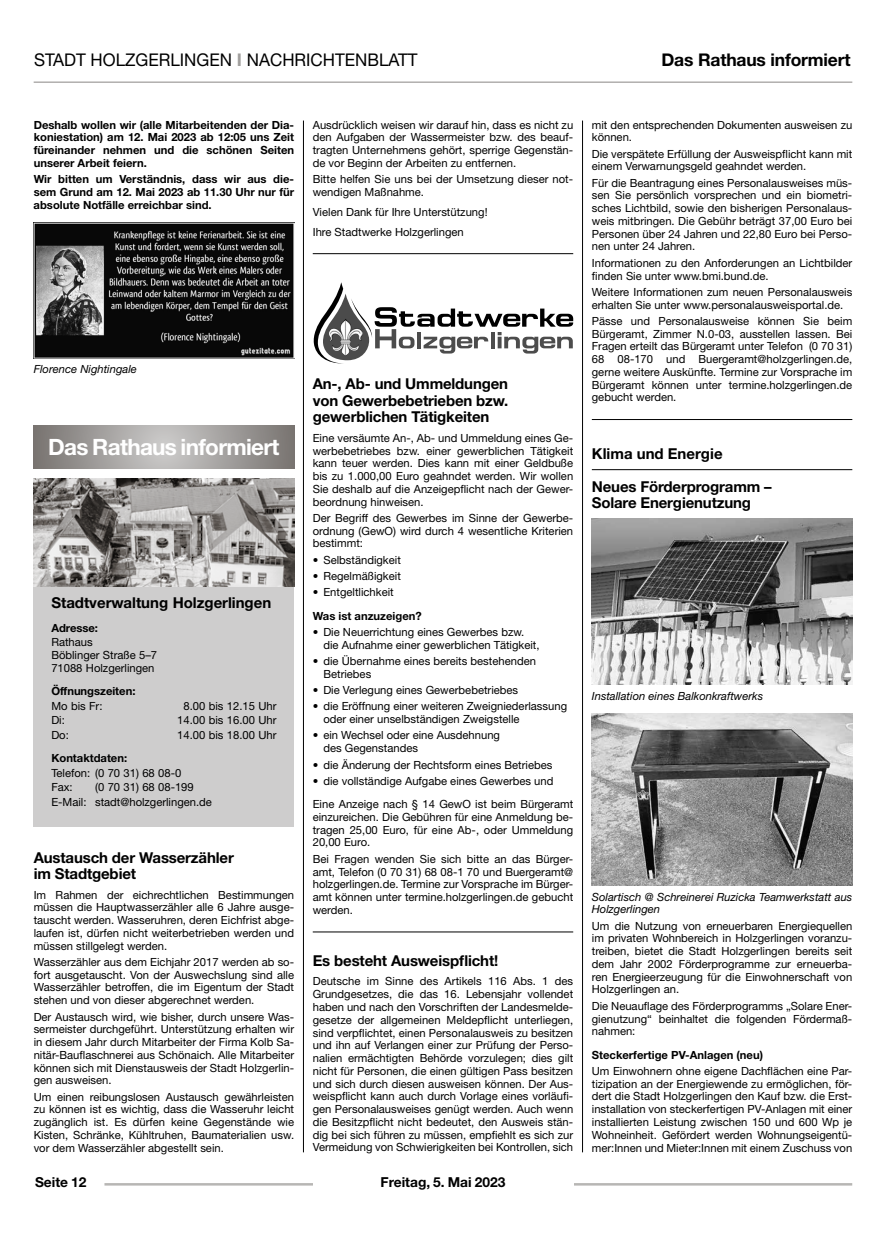
<style>
.page{position:relative;width:886px;height:1241px;background:#fff}
.page>*{position:absolute;margin:0;border:0;box-sizing:border-box;transform-origin:0 0}
.t1{font:700 22.5px "Helvetica Neue LT Std";letter-spacing:-.03em;color:#fff}
.t2{font:17.5px "Helvetica Neue LT Std";color:#000}
.t3{font:700 17.5px "Helvetica Neue LT Std";letter-spacing:-.01em;color:#000}
.t4{font:700 15px/16.2px "Helvetica Neue LT Std";letter-spacing:-.01em;color:#000}
.t5{font:700 13.75px "Helvetica Neue LT Std";color:#000}
.t6{font:11.25px/12.8px "Helvetica Neue LT Std";color:#000;text-align:justify}
.t7{font:700 11.25px/12.8px "Helvetica Neue LT Std";color:#000;text-align:justify}
.t8{font:italic 11.25px/12.8px "Helvetica Neue LT Std";color:#000}
.s1{font-weight:700;color:#a19f9d}
</style>
<div class="page">
<hr style="left:104px;top:1182px;width:748px;height:3px;background:#b7b6b4">
<div style="left:313px;top:1176px;width:260px;height:18px;background:#fff"></div>
<hr style="left:303px;top:120px;width:1px;height:1032px;background:#000">
<hr style="left:582px;top:120px;width:1px;height:1032px;background:#000">
<hr style="left:34px;top:81px;width:818px;height:2px;background:#a19f9d">
<img style="left:34px;top:223px;width:260px;height:135px">
<svg style="left:34px;top:425px;width:260px;height:43px;background:#a09e9c"></svg>
<div style="left:34px;top:478px;width:260px;height:348px;background:#cecdcd"></div>
<img style="left:34px;top:478px;width:260px;height:109px">
<hr style="left:313px;top:253px;width:260px;height:1px;background:#000">
<hr style="left:313px;top:931px;width:260px;height:1px;background:#000">
<svg style="left:313px;top:282px;width:260px;height:82px"></svg>
<img style="left:329px;top:318px;width:16px;height:19px">
<hr style="left:592px;top:419px;width:260px;height:1px;background:#000">
<hr style="left:592px;top:469px;width:260px;height:1px;background:#000">
<img style="left:592px;top:518px;width:260px;height:166px">
<img style="left:592px;top:713px;width:260px;height:172px">
<h2 class="t2" style="left:34px;top:49px;width:385px">STADT HOLZGERLINGEN <span class="s1">I</span> NACHRICHTENBLATT</h2>
<h2 class="t3" style="left:661px;top:49px;width:191px">Das Rathaus informiert</h2>
<p class="t7" style="left:34px;top:118px;width:262px">Deshalb wollen wir (alle Mitarbeitenden der Dia&shy;koniestation) am 12. Mai 2023 ab 12:05 uns Zeit füreinander nehmen und die schönen Seiten unserer Arbeit feiern.</p>
<p class="t7" style="left:34px;top:172px;width:262px">Wir bitten um Verständnis, dass wir aus die&shy;sem Grund am 12. Mai 2023 ab 11.30 Uhr nur für absolute Notfälle erreichbar sind.</p>
<p class="t6" style="left:313px;top:118px;width:262px">Ausdrücklich weisen wir darauf hin, dass es nicht zu den Aufgaben der Wassermeister bzw. des beauf&shy;tragten Unternehmens gehört, sperrige Gegenstän&shy;de vor Beginn der Arbeiten zu entfernen.</p>
<p class="t6" style="left:313px;top:173px;width:262px">Bitte helfen Sie uns bei der Umsetzung dieser not&shy;wendigen Maßnahme.</p>
<p class="t6" style="left:313px;top:202px;width:176px;line-height:19.9px">Vielen Dank für Ihre Unterstützung!<br>Ihre Stadtwerke Holzgerlingen</p>
<p class="t8" style="left:34px;top:362px;width:105px">Florence Nightingale</p>
<h1 class="t1" style="left:48px;top:433px;width:233px">Das Rathaus informiert</h1>
<h3 class="t4" style="left:51px;top:594px;width:221px">Stadtverwaltung Holzgerlingen</h3>
<p class="t7" style="left:51px;top:621px;width:48px">Adresse:</p>
<p class="t6" style="left:51px;top:635px;width:107px;text-align:left">Rathaus<br>Böblinger Straße 5–7<br>71088 Holzgerlingen</p>
<p class="t7" style="left:51px;top:684px;width:86px">Öffnungszeiten:</p>
<p class="t6" style="left:51px;top:699px;width:53px">Mo bis Fr:</p>
<p class="t6" style="left:183px;top:699px;width:94px">8.00 bis 12.15 Uhr</p>
<p class="t6" style="left:51px;top:713px;width:15px">Di:</p>
<p class="t6" style="left:177px;top:713px;width:101px">14.00 bis 16.00 Uhr</p>
<p class="t6" style="left:51px;top:728px;width:19px">Do:</p>
<p class="t6" style="left:177px;top:728px;width:101px">14.00 bis 18.00 Uhr</p>
<p class="t7" style="left:51px;top:751px;width:77px">Kontaktdaten:</p>
<p class="t6" style="left:51px;top:765px;width:131px;line-height:14.5px">Telefon: (0 70 31) 68 08-0<br>Fax:</p>
<p class="t6" style="left:51px;top:779px;width:162px;line-height:14.5px;text-indent:44px">(0 70 31) 68 08-199<br>E-Mail: stadt@holzgerlingen.de</p>
<h3 class="t4" style="left:34px;top:848px;width:202px">Austausch der Wasserzähler im Stadtgebiet</h3>
<p class="t6" style="left:34px;top:887px;width:262px">Im Rahmen der eichrechtlichen Bestimmungen müssen die Hauptwasserzähler alle 6 Jahre ausge&shy;tauscht werden. Wasseruhren, deren Eichfrist abge&shy;laufen ist, dürfen nicht weiterbetrieben werden und müssen stillgelegt werden.</p>
<p class="t6" style="left:34px;top:955px;width:262px">Wasserzähler aus dem Eichjahr 2017 werden ab so&shy;fort ausgetauscht. Von der Auswechslung sind alle Wasserzähler betroffen, die im Eigentum der Stadt stehen und von dieser abgerechnet werden.</p>
<p class="t6" style="left:34px;top:1009px;width:262px">Der Austausch wird, wie bisher, durch unsere Was&shy;sermeister durchgeführt. Unterstützung erhalten wir in diesem Jahr durch Mitarbeiter der Firma Kolb Sa&shy;nitär-Bauflaschnerei aus Schönaich. Alle Mitarbeiter können sich mit Dienstausweis der Stadt Holzgerlin&shy;gen ausweisen.</p>
<p class="t6" style="left:34px;top:1089px;width:262px">Um einen reibungslosen Austausch gewährleisten zu können ist es wichtig, dass die Wasseruhr leicht zugänglich ist. Es dürfen keine Gegenstände wie Kisten, Schränke, Kühltruhen, Baumaterialien usw. vor dem Wasserzähler abgestellt sein.</p>
<h3 class="t4" style="left:313px;top:375px;width:197px;text-align:justify">An-, Ab- und Ummeldungen von Gewerbebetrieben bzw. gewerblichen Tätigkeiten</h3>
<p class="t6" style="left:313px;top:431px;width:262px">Eine versäumte An-, Ab- und Ummeldung eines Ge&shy;werbebetriebes bzw. einer gewerblichen Tätigkeit kann teuer werden. Dies kann mit einer Geldbuße bis zu 1.000,00 Euro geahndet werden. Wir wollen Sie deshalb auf die Anzeigepflicht nach der Gewer&shy;beordnung hinweisen.</p>
<p class="t6" style="left:313px;top:511px;width:262px">Der Begriff des Gewerbes im Sinne der Gewerbe&shy;ordnung (GewO) wird durch 4 wesentliche Kriterien bestimmt:</p>
<p class="t6" style="left:313px;top:553px;width:90px">• Selbständigkeit</p>
<p class="t6" style="left:313px;top:569px;width:90px">• Regelmäßigkeit</p>
<p class="t6" style="left:313px;top:585px;width:83px">• Entgeltlichkeit</p>
<p class="t7" style="left:313px;top:609px;width:110px">Was ist anzuzeigen?</p>
<p class="t6" style="left:323px;top:625px;width:218px;text-indent:-11px">• Die Neuerrichtung eines Gewerbes bzw. die Aufnahme einer gewerblichen Tätigkeit,</p>
<p class="t6" style="left:323px;top:654px;width:214px;text-indent:-11px">• die Übernahme eines bereits bestehenden<br>Betriebes</p>
<p class="t6" style="left:313px;top:683px;width:207px">• Die Verlegung eines Gewerbebetriebes</p>
<p class="t6" style="left:323px;top:699px;width:245px;text-indent:-11px">• die Eröffnung einer weiteren Zweigniederlassung oder einer unselbständigen Zweigstelle</p>
<p class="t6" style="left:323px;top:728px;width:178px;text-indent:-11px">• ein Wechsel oder eine Ausdehnung des Gegenstandes</p>
<p class="t6" style="left:313px;top:757px;width:241px">• die Änderung der Rechtsform eines Betriebes</p>
<p class="t6" style="left:313px;top:768px;width:262px;line-height:23.4px">• die vollständige Aufgabe eines Gewerbes und<br>Eine Anzeige nach § 14 GewO ist beim Bürgeramt</p>
<p class="t6" style="left:313px;top:810px;width:262px">einzureichen. Die Gebühren für eine Anmeldung be&shy;tragen 25,00 Euro, für eine Ab-, oder Ummeldung 20,00 Euro.</p>
<p class="t6" style="left:313px;top:852px;width:262px">Bei Fragen wenden Sie sich bitte an das Bürger&shy;amt, Telefon (0 70 31) 68 08-1 70 und Buergeramt@ holzgerlingen.de. Termine zur Vorsprache im Bürger&shy;amt können unter termine.holzgerlingen.de gebucht werden.</p>
<h3 class="t4" style="left:313px;top:951px;width:187px">Es besteht Ausweispflicht!</h3>
<p class="t6" style="left:313px;top:974px;width:262px">Deutsche im Sinne des Artikels 116 Abs. 1 des Grundgesetzes, die das 16. Lebensjahr vollendet haben und nach den Vorschriften der Landesmelde&shy;gesetze der allgemeinen Meldepflicht unterliegen, sind verpflichtet, einen Personalausweis zu besitzen und ihn auf Verlangen einer zur Prüfung der Perso&shy;nalien ermächtigten Behörde vorzulegen; dies gilt nicht für Personen, die einen gültigen Pass besitzen und sich durch diesen ausweisen können. Der Aus&shy;weispflicht kann auch durch Vorlage eines vorläufi&shy;gen Personalausweises genügt werden. Auch wenn die Besitzpflicht nicht bedeutet, den Ausweis stän&shy;dig bei sich führen zu müssen, empfiehlt es sich zur Vermeidung von Schwierigkeiten bei Kontrollen, sich</p>
<p class="t5" style="left:35px;top:1173px;width:53px">Seite 12</p>
<p class="t5" style="left:381px;top:1173px;width:126px">Freitag, 5. Mai 2023</p>
<p class="t6" style="left:592px;top:118px;width:262px">mit den entsprechenden Dokumenten ausweisen zu können.</p>
<p class="t6" style="left:592px;top:147px;width:262px">Die verspätete Erfüllung der Ausweispflicht kann mit einem Verwarnungsgeld geahndet werden.</p>
<p class="t6" style="left:592px;top:176px;width:262px">Für die Beantragung eines Personalausweises müs&shy;sen Sie persönlich vorsprechen und ein biometri&shy;sches Lichtbild, sowie den bisherigen Personalaus&shy;weis mitbringen. Die Gebühr beträgt 37,00 Euro bei Personen über 24 Jahren und 22,80 Euro bei Perso&shy;nen unter 24 Jahren.</p>
<p class="t6" style="left:592px;top:256px;width:262px">Informationen zu den Anforderungen an Lichtbilder finden Sie unter www.bmi.bund.de.</p>
<p class="t6" style="left:592px;top:285px;width:262px">Weitere Informationen zum neuen Personalausweis erhalten Sie unter www.personalausweisportal.de.</p>
<p class="t6" style="left:592px;top:314px;width:262px">Pässe und Personalausweise können Sie beim Bürgeramt, Zimmer N.0-03, ausstellen lassen. Bei Fragen erteilt das Bürgeramt unter Telefon (0 70 31)<br>68 08-170 und Buergeramt@holzgerlingen.de, gerne weitere Auskünfte. Termine zur Vorsprache im Bürgeramt können unter termine.holzgerlingen.de gebucht werden.</p>
<h3 class="t4" style="left:592px;top:437px;width:181px;line-height:32.6px">Klima und Energie<br>Neues Förderprogramm –</h3>
<h3 class="t4" style="left:592px;top:494px;width:161px">Solare Energienutzung</h3>
<p class="t8" style="left:592px;top:689px;width:173px">Installation eines Balkonkraftwerks</p>
<p class="t8" style="left:592px;top:889px;width:262px">Solartisch @ Schreinerei Ruzicka Teamwerkstatt aus<br>Holzgerlingen</p>
<p class="t6" style="left:592px;top:919px;width:262px">Um die Nutzung von erneuerbaren Energiequellen im privaten Wohnbereich in Holzgerlingen voranzu&shy;treiben, bietet die Stadt Holzgerlingen bereits seit dem Jahr 2002 Förderprogramme zur erneuerba&shy;ren Energieerzeugung für die Einwohnerschaft von Holzgerlingen an.</p>
<p class="t6" style="left:592px;top:999px;width:262px">Die Neuauflage des Förderprogramms „Solare Ener&shy;gienutzung“ beinhaltet die folgenden Fördermaß&shy;nahmen:</p>
<p class="t7" style="left:592px;top:1047px;width:173px">Steckerfertige PV-Anlagen (neu)</p>
<p class="t6" style="left:592px;top:1064px;width:262px">Um Einwohnern ohne eigene Dachflächen eine Par&shy;tizipation an der Energiewende zu ermöglichen, för&shy;dert die Stadt Holzgerlingen den Kauf bzw. die Erst&shy;installation von steckerfertigen PV-Anlagen mit einer installierten Leistung zwischen 150 und 600 Wp je Wohneinheit. Gefördert werden Wohnungseigentü&shy;mer:Innen und Mieter:Innen mit einem Zuschuss von</p>
</div>
